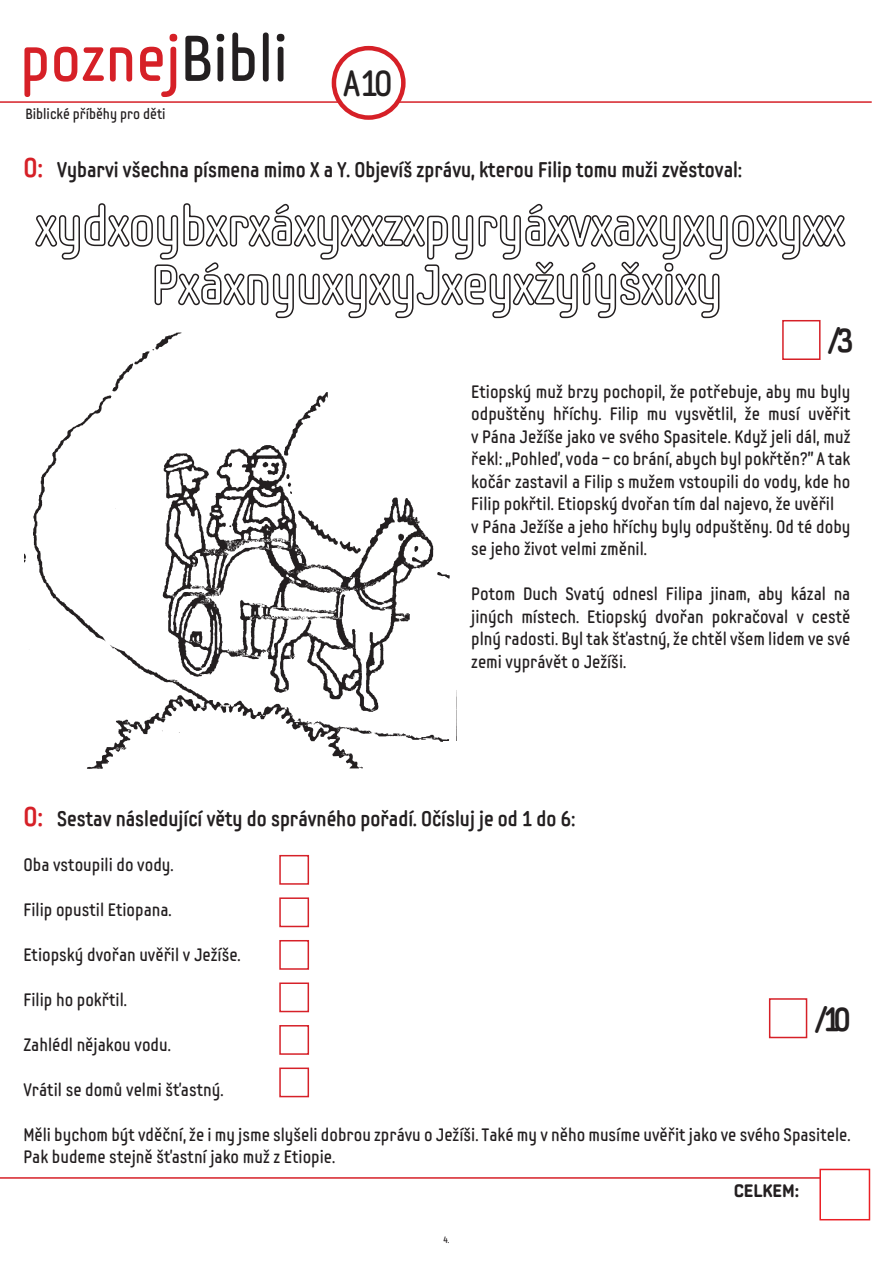
<style>
.page{position:relative;width:893px;height:1263px;background:#fff}
.page>*{position:absolute;margin:0;border:0;box-sizing:border-box;transform-origin:0 0}
.t1{font:64.5px "Samsung Imagination Condensed";color:#d62027}
.t2{font:700 33px "Samsung Imagination Condensed";color:#231f20}
.t3{font:700 21px "Samsung Imagination Condensed";color:#231f20}
.t4{font:18px/22.5px "Samsung Imagination Condensed";color:#231f20}
.t5{font:18px "Samsung Imagination Modern X Bld";color:#231f20}
.t6{font:14.85px "Samsung Imagination Condensed";color:#231f20}
.t7{font:9px "Samsung Imagination Condensed";color:#231f20}
.s1{color:#231f20}
.s2{font-size:27px;color:#d62027}
</style>
<div class="page">
<hr style="left:0;top:101px;width:872px;height:2px;background:#d62027">
<div style="left:334px;top:48px;width:69px;height:70px;background:#fff;border-radius:50%"></div>
<div style="left:332px;top:46px;width:74px;height:74px;border:4px solid #d62027;border-radius:50%"></div>
<hr style="left:0;top:1177px;width:862px;height:2px;background:#d62027">
<div style="left:769px;top:998px;width:38px;height:40px;border:2px solid #d62027"></div>
<div style="left:820px;top:1169px;width:49px;height:51px;background:#fff"></div>
<div style="left:819px;top:1169px;width:51px;height:51px;border:2px solid #ea1f25"></div>
<div style="left:782px;top:320px;width:38px;height:40px;border:2px solid #d62027"></div>
<div style="left:34px;top:160px;width:13px;height:12px;border:9px solid #fff;border-radius:2px"></div>
<div style="left:34px;top:170px;width:13px;height:12px;border:9px solid #fff;border-radius:2px"></div>
<svg style="left:35px;top:203px;width:811px;height:116px"></svg>
<div style="left:34px;top:808px;width:13px;height:12px;border:9px solid #fff;border-radius:2px"></div>
<div style="left:34px;top:818px;width:13px;height:12px;border:9px solid #fff;border-radius:2px"></div>
<img style="left:25px;top:332px;width:425px;height:437px">
<div style="left:279px;top:855px;width:30px;height:30px;border:2px solid #d62129"></div>
<div style="left:443px;top:741px;width:44px;height:43px;background:#fff"></div>
<div style="left:279px;top:897px;width:30px;height:30px;border:2px solid #d62129"></div>
<div style="left:279px;top:940px;width:30px;height:30px;border:2px solid #d62129"></div>
<div style="left:279px;top:982px;width:30px;height:30px;border:2px solid #d62129"></div>
<div style="left:279px;top:1025px;width:30px;height:30px;border:2px solid #d62129"></div>
<div style="left:279px;top:1067px;width:30px;height:30px;border:2px solid #d62129"></div>
<h1 class="t1" style="left:20px;top:17px;width:374px">poznej<span class="s1">Bibli</span> <sub>A</sub> <sub>10</sub></h1>
<p class="t6" style="left:25px;top:104px;width:142px">Biblické příběhy pro děti</p>
<p class="t3" style="left:23px;top:157px;width:720px"><span class="s2">O:</span> Vybarvi všechna písmena mimo X a Y. Objevíš zprávu, kterou Filip tomu muži zvěstoval:</p>
<h2 class="t2" style="left:828px;top:320px;width:27px">/3</h2>
<p class="t4" style="left:471px;top:380px;width:381px">Etiopský muž brzy pochopil, že potřebuje, aby mu byly odpuštěny hříchy. Filip mu vysvětlil, že musí uvěřit v Pána Ježíše jako ve svého Spasitele. Když jeli dál, muž řekl: „Pohleď, voda – co brání, abych byl pokřtěn?" A tak kočár zastavil a Filip s mužem vstoupili do vody, kde ho Filip pokřtil. Etiopský dvořan tím dal najevo, že uvěřil<br>v Pána Ježíše a jeho hříchy byly odpuštěny. Od té doby se jeho život velmi změnil.</p>
<p class="t4" style="left:471px;top:583px;width:381px;text-align:justify">Potom Duch Svatý odnesl Filipa jinam, aby kázal na jiných místech. Etiopský dvořan pokračoval v cestě plný radosti. Byl tak šťastný, že chtěl všem lidem ve své zemi vyprávět o Ježíši.</p>
<p class="t3" style="left:23px;top:805px;width:554px"><span class="s2">O:</span> Sestav následující věty do správného pořadí. Očísluj je od 1 do 6:</p>
<p class="t4" style="left:23px;top:853px;width:152px">Oba vstoupili do vody.</p>
<p class="t4" style="left:23px;top:898px;width:150px">Filip opustil Etiopana.</p>
<p class="t4" style="left:23px;top:943px;width:219px">Etiopský dvořan uvěřil v Ježíše.</p>
<p class="t4" style="left:23px;top:988px;width:105px">Filip ho pokřtil.</p>
<p class="t4" style="left:23px;top:1033px;width:149px">Zahlédl nějakou vodu.</p>
<p class="t4" style="left:23px;top:1078px;width:202px">Vrátil se domů velmi šťastný.</p>
<p class="t4" style="left:23px;top:1123px;width:829px">Měli bychom být vděční, že i my jsme slyšeli dobrou zprávu o Ježíši. Také my v něho musíme uvěřit jako ve svého Spasitele.<br>Pak budeme stejně šťastní jako muž z Etiopie.</p>
<h2 class="t2" style="left:815px;top:998px;width:37px">/10</h2>
<p class="t7" style="left:443px;top:1234px;width:7px">4.</p>
<p class="t5" style="left:734px;top:1179px;width:67px">CELKEM:</p>
</div>
